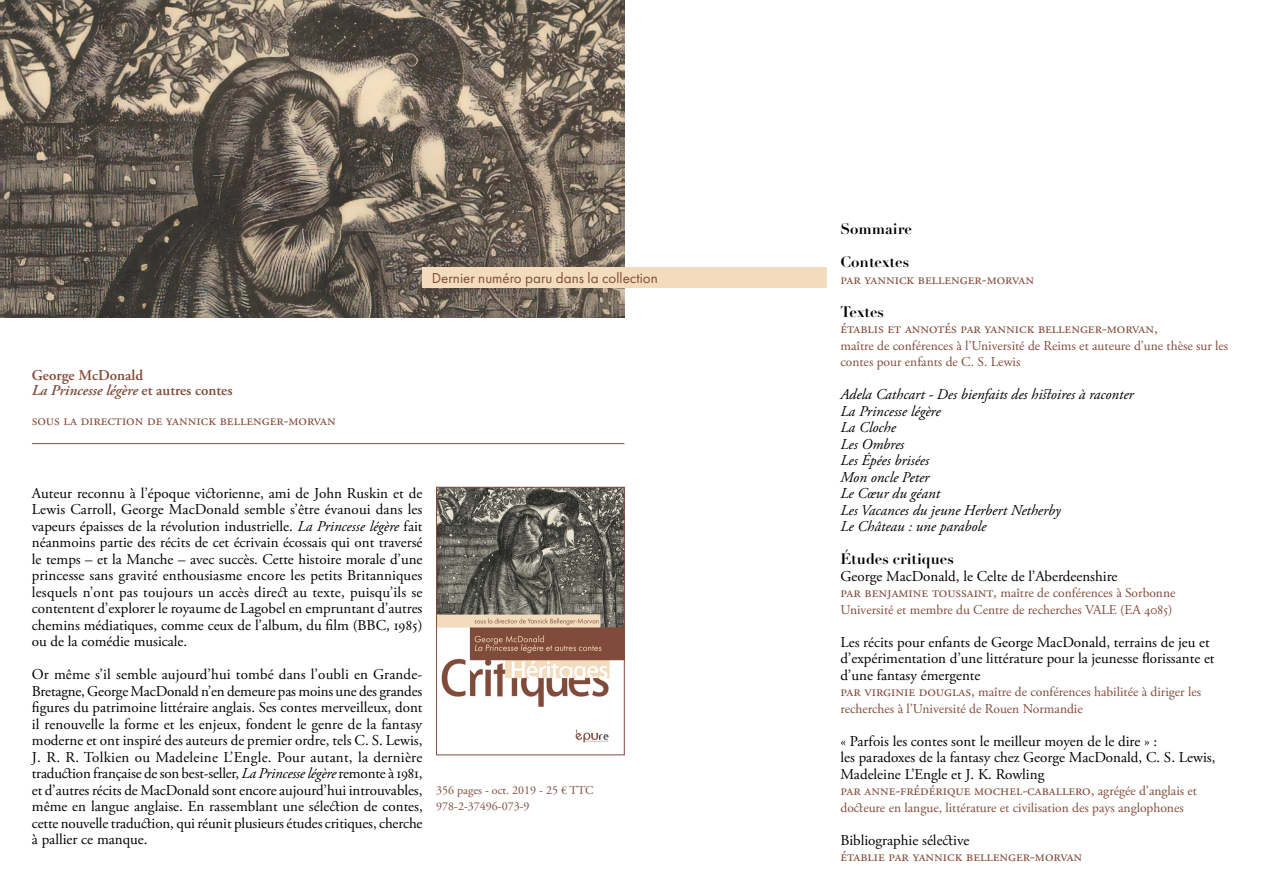
<style>
.page{position:relative;width:1263px;height:893px;background:#fff}
.page>*{position:absolute;margin:0;border:0;box-sizing:border-box;transform-origin:0 0}
.t1{font:15px/16.5px "Adobe Garamond Pro";color:#000;text-align:justify}
.t2{font:italic 15px/16.5px "Adobe Garamond Pro";color:#000}
.t3{font:15px "Adobe Garamond Pro";color:#824b3b}
.t4{font:600 15px/15px "Adobe Garamond Pro";color:#824b3b}
.t5{font:700 15px "Didot LT Pro";color:#000}
.t6{font:15px "Futura PT";color:#824b3b}
.t7{font:13.5px/16.5px "Adobe Garamond Pro";color:#824b3b}
.t8{font:12px/16.6px "Adobe Garamond Pro";color:#824b3b}
.s1{font-style:italic}
.s2{font-size:15px}
.s3{color:#824b3b}
.s4{font-size:13.5px;color:#824b3b}
</style>
<div class="page">
<img style="left:0;top:0;width:625px;height:317px">
<img style="left:438px;top:489px;width:185px;height:254px">
<div style="left:436px;top:487px;width:189px;height:268px;border:1px solid #824b3b"></div>
<hr style="left:32px;top:443px;width:592px;height:1px;background:#824b3b">
<div style="left:422px;top:267px;width:405px;height:20px;background:#f2dcbd"></div>
<p class="t6" style="left:432px;top:269px;width:227px">Dernier numéro paru dans la collection</p>
<p class="t4" style="left:32px;top:368px;width:202px">George McDonald<br><span class="s1">La Princesse légère</span> et autres contes</p>
<p class="t3" style="left:32px;top:411px;width:305px">sous la direction de yannick bellenger-morvan</p>
<p class="t1" style="left:32px;top:485px;width:392px">Auteur reconnu à l’époque victorienne, ami de John Ruskin et de Lewis Carroll, George MacDonald semble s’être évanoui dans les vapeurs épaisses de la révolution industrielle. <span class="s1">La Princesse légère</span> fait néanmoins partie des récits de cet écrivain écossais qui ont traversé le temps – et la Manche – avec succès. Cette histoire morale d’une princesse sans gravité enthousiasme encore les petits Britanniques lesquels n’ont pas toujours un accès direct au texte, puisqu’ils se contentent d’explorer le royaume de Lagobel en empruntant d’autres chemins médiatiques, comme ceux de l’album, du film (BBC, 1985) ou de la comédie musicale.</p>
<p class="t1" style="left:32px;top:667px;width:392px">Or même s’il semble aujourd’hui tombé dans l’oubli en Grande-Bretagne, George MacDonald n’en demeure pas moins une des grandes figures du patrimoine littéraire anglais. Ses contes merveilleux, dont il renouvelle la forme et les enjeux, fondent le genre de la fantasy moderne et ont inspiré des auteurs de premier ordre, tels C. S. Lewis, J. R. R. Tolkien ou Madeleine L’Engle. Pour autant, la dernière traduction française de son best-seller, <span class="s1">La Princesse légère</span> remonte à 1981, et d’autres récits de MacDonald sont encore aujourd’hui introuvables, même en langue anglaise. En rassemblant une sélection de contes, cette nouvelle traduction, qui réunit plusieurs études critiques, cherche à pallier ce manque.</p>
<p class="t8" style="left:436px;top:782px;width:159px">356 pages - oct. 2019 - 25 € TTC<br>978-2-37496-073-9</p>
<p class="t5" style="left:840px;top:219px;width:73px">Sommaire</p>
<p class="t5" style="left:840px;top:252px;width:70px">Contextes</p>
<p class="t3" style="left:840px;top:270px;width:195px">par yannick bellenger-morvan</p>
<p class="t5" style="left:840px;top:302px;width:45px">Textes</p>
<p class="t3" style="left:840px;top:319px;width:319px">établis et annotés par yannick bellenger-morvan,</p>
<p class="t7" style="left:840px;top:337px;width:389px">maître de conférences à l’Université de Reims et auteure d’une thèse sur les contes pour enfants de C. S. Lewis</p>
<p class="t2" style="left:840px;top:386px;width:295px">Adela Cathcart - Des bienfaits des histoires à raconter<br>La Princesse légère<br>La Cloche<br>Les Ombres<br>Les Épées brisées<br>Mon oncle Peter<br>Le Cœur du géant<br>Les Vacances du jeune Herbert Netherby<br>Le Château : une parabole</p>
<p class="t5" style="left:840px;top:549px;width:115px">Études critiques</p>
<p class="t1" style="left:840px;top:568px;width:278px">George MacDonald, le Celte de l’Aberdeenshire</p>
<p class="t7" style="left:840px;top:585px;width:337px"><span class="s2">par benjamine toussaint,</span> maître de conférences à Sorbonne<br>Université et membre du Centre de recherches VALE (EA 4085)</p>
<p class="t1" style="left:840px;top:634px;width:376px;text-align:left">Les récits pour enfants de George MacDonald, terrains de jeu et d’expérimentation d’une littérature pour la jeunesse florissante et d’une fantasy émergente</p>
<p class="t7" style="left:840px;top:684px;width:362px"><span class="s2">par virginie douglas,</span> maître de conférences habilitée à diriger les recherches à l’Université de Rouen Normandie</p>
<p class="t1" style="left:840px;top:733px;width:376px;text-align:left">« Parfois les contes sont le meilleur moyen de le dire » :<br>les paradoxes de la fantasy chez George MacDonald, C. S. Lewis, Madeleine L’Engle et J. K. Rowling<br><span class="s3">par anne-frédérique mochel-caballero,</span> <span class="s4">agrégée d’anglais et</span></p>
<p class="t7" style="left:840px;top:799px;width:345px">docteure en langue, littérature et civilisation des pays anglophones</p>
<p class="t1" style="left:840px;top:832px;width:130px">Bibliographie sélective</p>
<p class="t3" style="left:840px;top:847px;width:243px">établie par yannick bellenger-morvan</p>
</div>
